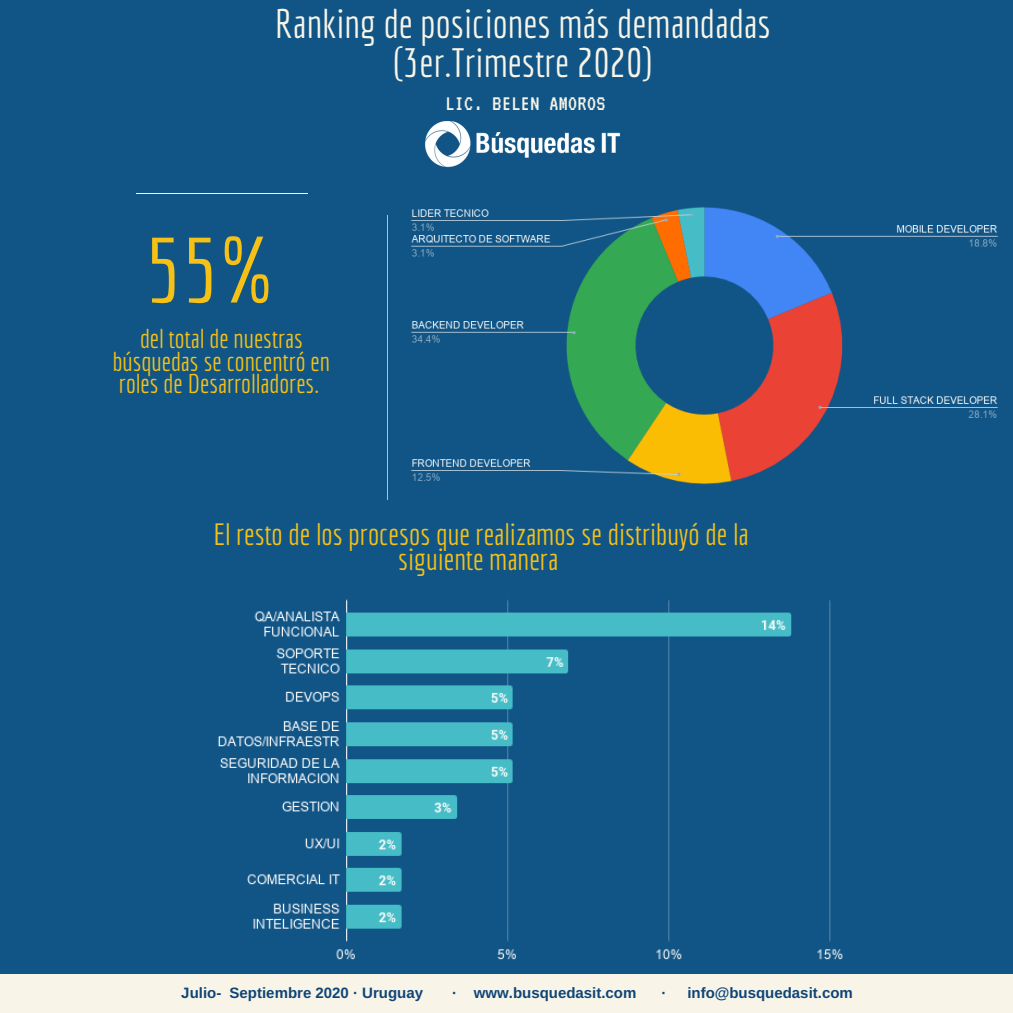
<style>
.page{position:relative;width:1013px;height:1013px;background:#fff}
.page>*{position:absolute;margin:0;border:0;box-sizing:border-box;transform-origin:0 0}
.t1{font:90px "Economica";color:#f5c116}
.t2{font:40px/39.4px "Economica";color:#f8f5e8;text-align:center}
.t3{font:30px/25.2px "Economica";color:#f5c116;text-align:center}
.t4{font:26.25px/22.5px "Economica";color:#f5c116;text-align:center}
.t5{font:22.5px "VT323";letter-spacing:.02em;color:#f8f5e8}
.t6{font:700 15px "Arimo";color:#0f4477}
</style>
<div class="page">
<div style="left:0;top:0;width:1012px;height:1012px;background:#115586"></div>
<div style="left:0;top:974px;width:1012px;height:38px;background:#f8f5e8"></div>
<img style="left:425px;top:121px;width:196px;height:47px">
<hr style="left:136px;top:193px;width:171px;height:1px;background:#f8f5e8">
<hr style="left:387px;top:215px;width:1px;height:284px;background:#f5c116">
<img style="left:218px;top:600px;width:625px;height:360px">
<img style="left:411px;top:207px;width:587px;height:278px">
<h2 class="t2" style="left:275px;top:3px;width:497px">Ranking de posiciones más demandadas (3er.Trimestre 2020)</h2>
<h3 class="t5" style="left:445px;top:92px;width:162px">LIC. BELEN AMOROS</h3>
<h1 class="t1" style="left:147px;top:217px;width:130px">55%</h1>
<h3 class="t4" style="left:113px;top:327px;width:219px">del total de nuestras búsquedas se concentró en roles de Desarrolladores.</h3>
<h3 class="t3" style="left:213px;top:521px;width:536px">El resto de los procesos que realizamos se distribuyó de la siguiente manera</h3>
<p class="t6" style="left:181px;top:984px;width:243px">Julio- Septiembre 2020 · Uruguay</p>
<p class="t6" style="left:452px;top:984px;width:186px">· www.busquedasit.com</p>
<p class="t6" style="left:661px;top:984px;width:193px">· info@busquedasit.com</p>
</div>
